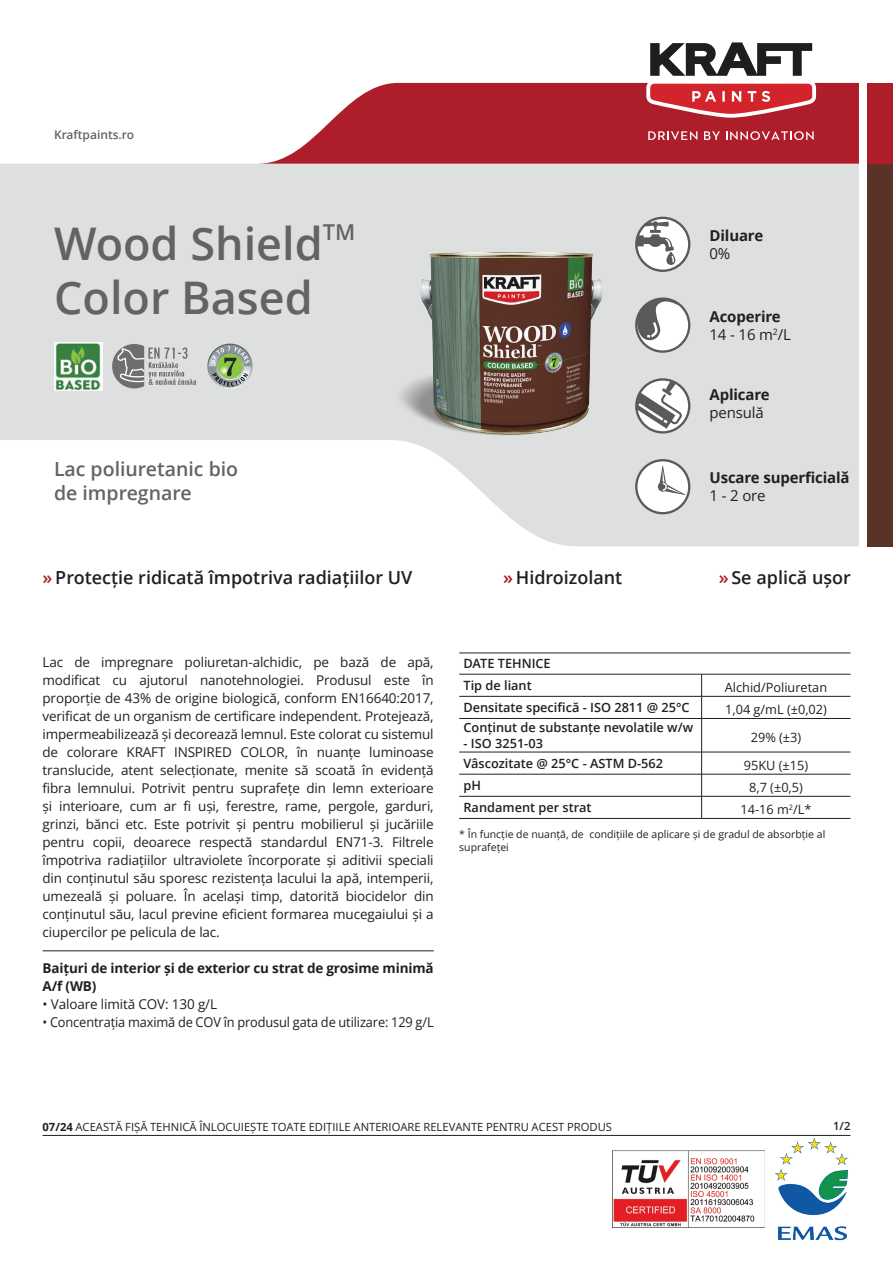
<style>
.page{position:relative;width:893px;height:1263px;background:#fff}
.page>*{position:absolute;margin:0;border:0;box-sizing:border-box;transform-origin:0 0}
.t1{font:600 45px/54px "Open Sans";color:#636366}
.t2{font:600 19.5px/23.4px "Open Sans";color:#636366}
.t3{font:600 18px "Open Sans";color:#231f20}
.t4{font:700 15px/18px "Open Sans";letter-spacing:-.01em;color:#231f20}
.t5{font:15px "Open Sans";letter-spacing:-.01em;color:#231f20}
.t6{font:13.5px/18px "Open Sans";letter-spacing:-.01em;color:#231f20;text-align:justify}
.t7{font:700 13.5px/18px "Open Sans";letter-spacing:-.01em;color:#231f20}
.t8{font:13.5px "Open Sans";letter-spacing:-.01em;color:#231f20;scale:.95 1}
.t9{font:600 12.75px/21.8px "Open Sans";color:#231f20}
.t10{font:12.75px "Open Sans";color:#231f20}
.t11{font:600 12px "Open Sans";color:#636366}
.t12{font:11.25px "Open Sans";color:#231f20}
.t13{font:600 11.25px "Open Sans";color:#231f20}
.t14{font:10.5px/13.5px "Open Sans";color:#231f20}
.s1{font-weight:400}
.s2{color:#a92228}
.s3{font-weight:700}
</style>
<div class="page">
<svg style="left:0;top:164px;width:859px;height:382px;fill:#dde0df"></svg>
<svg style="left:259px;top:83px;width:600px;height:81px;background:#b93d48"></svg>
<div style="left:867px;top:83px;width:26px;height:81px;background:#ae1d2a"></div>
<div style="left:867px;top:164px;width:26px;height:382px;background:#5a3326"></div>
<svg style="left:642px;top:42px;width:178px;height:80px"></svg>
<svg style="left:648px;top:131px;width:49px;height:9px"></svg>
<svg style="left:704px;top:131px;width:16px;height:9px"></svg>
<svg style="left:726px;top:131px;width:88px;height:9px"></svg>
<svg style="left:635px;top:297px;width:55px;height:56px"></svg>
<svg style="left:635px;top:459px;width:55px;height:55px"></svg>
<svg style="left:635px;top:378px;width:55px;height:55px"></svg>
<svg style="left:635px;top:217px;width:55px;height:55px"></svg>
<img style="left:612px;top:1150px;width:152px;height:77px">
<img style="left:775px;top:1138px;width:74px;height:103px">
<hr style="left:43px;top:1135px;width:807px;height:1px;background:#231f20">
<hr style="left:43px;top:950px;width:391px;height:1px;background:#231f20">
<hr style="left:459px;top:674px;width:243px;height:1px;background:#231f20">
<hr style="left:702px;top:674px;width:148px;height:1px;background:#231f20">
<hr style="left:459px;top:696px;width:243px;height:1px;background:#231f20">
<hr style="left:702px;top:696px;width:148px;height:1px;background:#231f20">
<svg style="left:701px;top:674px;width:1px;height:44px"></svg>
<hr style="left:459px;top:718px;width:243px;height:1px;background:#231f20">
<hr style="left:702px;top:718px;width:148px;height:1px;background:#231f20">
<hr style="left:701px;top:719px;width:1px;height:33px;background:#231f20">
<hr style="left:459px;top:752px;width:243px;height:1px;background:#231f20">
<hr style="left:702px;top:752px;width:148px;height:1px;background:#231f20">
<hr style="left:459px;top:774px;width:243px;height:1px;background:#231f20">
<hr style="left:702px;top:774px;width:148px;height:1px;background:#231f20">
<hr style="left:459px;top:796px;width:243px;height:1px;background:#231f20">
<hr style="left:702px;top:796px;width:148px;height:1px;background:#231f20">
<svg style="left:701px;top:752px;width:1px;height:66px"></svg>
<hr style="left:459px;top:818px;width:243px;height:1px;background:#231f20">
<hr style="left:702px;top:818px;width:148px;height:1px;background:#231f20">
<hr style="left:459px;top:653px;width:243px;height:1px;background:#231f20">
<hr style="left:702px;top:653px;width:148px;height:1px;background:#231f20">
<img style="left:391px;top:219px;width:240px;height:240px">
<svg style="left:112px;top:344px;width:84px;height:44px;background:#b1b3b4"></svg>
<svg style="left:207px;top:344px;width:46px;height:45px;background:#a2b29b"></svg>
<img style="left:54px;top:342px;width:48px;height:48px">
<p class="t11" style="left:54px;top:126px;width:82px">Kraftpaints.ro</p>
<h1 class="t1" style="left:54px;top:216px;width:303px">Wood Shield<sup>TM<br></sup>Color Based</h1>
<h2 class="t2" style="left:54px;top:457px;width:186px">Lac poliuretanic bio de impregnare</h2>
<p class="t4" style="left:709px;top:226px;width:55px">Diluare</p>
<p class="t5" style="left:709px;top:243px;width:22px">0%</p>
<p class="t4" style="left:709px;top:307px;width:83px">Acoperire<br><span class="s1">14 - 16 m</span><sup>2</sup><span class="s1">/L</span></p>
<p class="t4" style="left:709px;top:385px;width:62px">Aplicare</p>
<p class="t5" style="left:709px;top:402px;width:56px">pensulă</p>
<p class="t4" style="left:709px;top:469px;width:141px">Uscare superficială</p>
<p class="t5" style="left:709px;top:486px;width:58px">1 - 2 ore</p>
<h3 class="t3" style="left:43px;top:565px;width:371px"><span class="s2">»</span>Protecție ridicată împotriva radiațiilor UV</h3>
<h3 class="t3" style="left:503px;top:565px;width:121px"><span class="s2">»</span> Hidroizolant</h3>
<h3 class="t3" style="left:719px;top:565px;width:134px"><span class="s2">»</span> Se aplică ușor</h3>
<p class="t6" style="left:43px;top:653px;width:393px">Lac de impregnare poliuretan-alchidic, pe bază de apă, modificat cu ajutorul nanotehnologiei. Produsul este în proporție de 43% de origine biologică, conform EN16640:2017, verificat de un organism de certificare independent. Protejează, impermeabilizează și decorează lemnul. Este colorat cu sistemul de colorare KRAFT INSPIRED COLOR, în nuanțe luminoase translucide, atent selecționate, menite să scoată în evidență fibra lemnului. Potrivit pentru suprafețe din lemn exterioare și interioare, cum ar fi uși, ferestre, rame, pergole, garduri, grinzi, bănci etc. Este potrivit și pentru mobilierul și jucăriile pentru copii, deoarece respectă standardul ΕΝ71-3. Filtrele împotriva radiațiilor ultraviolete încorporate și aditivii speciali din conținutul său sporesc rezistența lacului la apă, intemperii, umezeală și poluare. În același timp, datorită biocidelor din conținutul său, lacul previne eficient formarea mucegaiului și a ciupercilor pe pelicula de lac.</p>
<p class="t7" style="left:43px;top:959px;width:393px">Baițuri de interior și de exterior cu strat de grosime minimă<br>A/f (WB)</p>
<p class="t6" style="left:43px;top:995px;width:176px">• Valoare limită COV: 130 g/L</p>
<p class="t8" style="left:43px;top:1013px;width:413px">• Concentrația maximă de COV în produsul gata de utilizare: 129 g/L</p>
<p class="t9" style="left:463px;top:653px;width:89px">DATE TEHNICE<br>Tip de liant</p>
<p class="t10" style="left:725px;top:679px;width:104px">Alchid/Poliuretan</p>
<p class="t9" style="left:463px;top:696px;width:228px">Densitate specifică - ISO 2811 @ 25°C</p>
<p class="t10" style="left:725px;top:701px;width:103px">1,04 g/mL (±0,02)</p>
<p class="t9" style="left:463px;top:717px;width:231px">Conținut de substanțe nevolatile w/w</p>
<p class="t9" style="left:463px;top:732px;width:81px">- ISO 3251-03</p>
<p class="t10" style="left:751px;top:729px;width:52px">29% (±3)</p>
<p class="t9" style="left:463px;top:752px;width:201px">Vâscozitate @ 25°C - ASTM D-562</p>
<p class="t10" style="left:744px;top:756px;width:66px">95KU (±15)</p>
<p class="t9" style="left:463px;top:774px;width:19px">pH</p>
<p class="t10" style="left:749px;top:779px;width:55px">8,7 (±0,5)</p>
<p class="t9" style="left:463px;top:796px;width:129px">Randament per strat</p>
<p class="t10" style="left:740px;top:801px;width:72px">14-16 m<sup>2</sup>/L*</p>
<p class="t14" style="left:459px;top:827px;width:368px">* În funcție de nuanță, de condițiile de aplicare și de gradul de absorbție al suprafeței</p>
<p class="t12" style="left:43px;top:1119px;width:571px"><span class="s3">07/24</span> ACEASTĂ FIȘĂ TEHNICĂ ÎNLOCUIEȘTE TOATE EDIȚIILE ANTERIOARE RELEVANTE PENTRU ACEST PRODUS</p>
<p class="t13" style="left:833px;top:1118px;width:19px">1/2</p>
</div>
